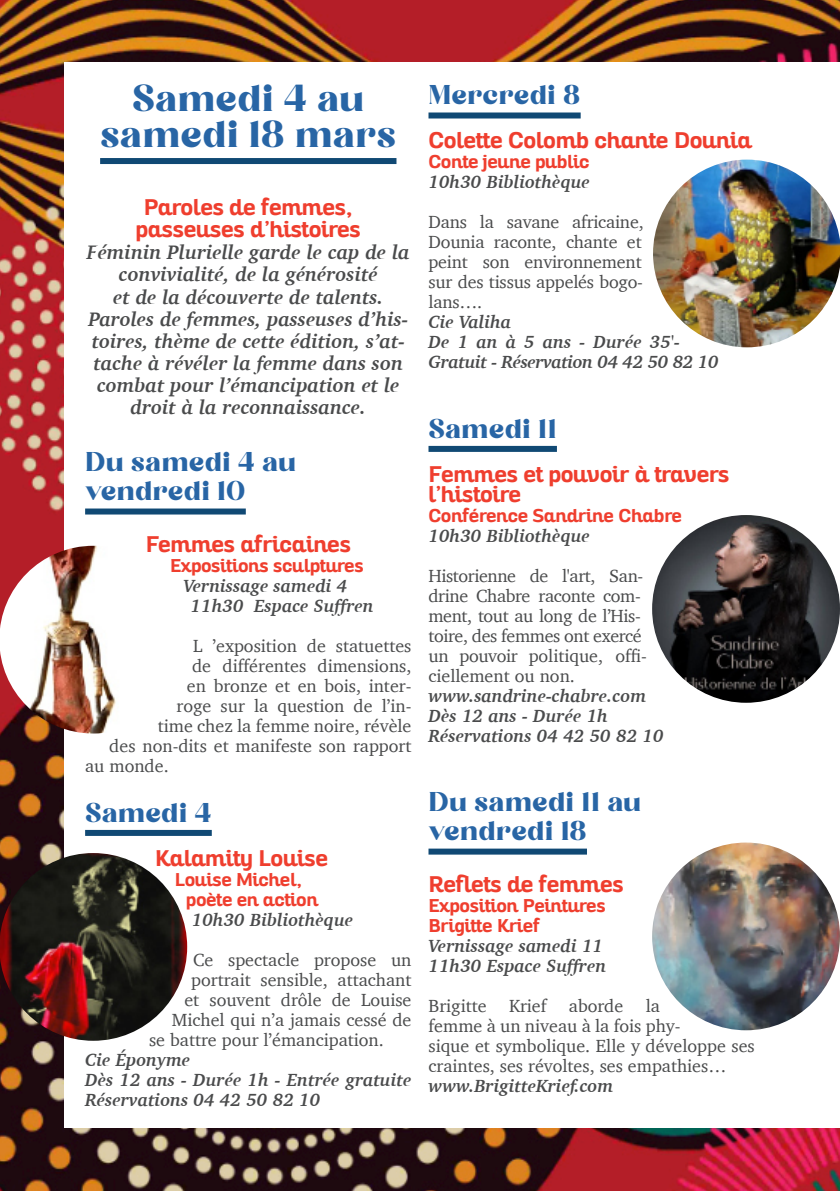
<style>
.page{position:relative;width:840px;height:1191px;background:#fff}
.page>*{position:absolute;margin:0;border:0;box-sizing:border-box;transform-origin:0 0}
.t1{font:36px/36px "Begika";color:#2865a5;text-align:center}
.t2{font:26px/29.2px "Begika";color:#2865a5}
.t3{font:700 22px/22px "Altair";color:#ef3e2e;text-align:center}
.t4{font:italic 700 20px/22px "Charter";color:#4a4b4c;text-align:center}
.t5{font:18px/20px "Charter";color:#4a4b4c;text-align:justify}
.t6{font:italic 700 18px/20px "Charter";color:#4a4b4c}
.t7{font:18px/20px "Charter";letter-spacing:-.02em;color:#4a4b4c}
.t8{font:700 18px/20px "Altair";color:#ef3e2e}
.t9{font:italic 700 18px/20px "Charter";letter-spacing:-.025em;color:#4a4b4c}
</style>
<div class="page">
<img style="left:0;top:0;width:839px;height:1191px">
<div style="left:64px;top:62px;width:775px;height:1065px;background:#fff"></div>
<div style="left:100px;top:158px;width:296px;height:6px;background:#104974"></div>
<div style="left:85px;top:508px;width:161px;height:6px;background:#104974"></div>
<div style="left:85px;top:830px;width:127px;height:6px;background:#104974"></div>
<div style="left:428px;top:112px;width:152px;height:6px;background:#104974"></div>
<div style="left:428px;top:446px;width:128px;height:6px;background:#104974"></div>
<div style="left:428px;top:848px;width:158px;height:6px;background:#104974"></div>
<img style="left:0;top:853px;width:187px;height:187px;border-radius:50%">
<img style="left:0;top:546px;width:116px;height:187px">
<img style="left:652px;top:160px;width:187px;height:187px;border-radius:50%">
<img style="left:651px;top:515px;width:188px;height:188px;border-radius:50%">
<img style="left:651px;top:842px;width:188px;height:188px;border-radius:50%">
<h1 class="t1" style="left:100px;top:84px;width:298px">Samedi 4 au samedi 18 mars</h1>
<p class="t3" style="left:136px;top:199px;width:226px">Paroles de femmes, passeuses d’histoires</p>
<p class="t4" style="left:87px;top:241px;width:324px">Féminin Plurielle garde le cap de la convivialité, de la générosité<br>et de la découverte de talents.<br>Paroles de femmes, passeuses d’his&shy;toires, thème de cette édition, s’at&shy;tache à révéler la femme dans son combat pour l’émancipation et le droit à la reconnaissance.</p>
<h2 class="t2" style="left:85px;top:449px;width:213px">Du samedi 4 au vendredi 10</h2>
<p class="t3" style="left:146px;top:535px;width:207px">Femmes africaines</p>
<p class="t8" style="left:170px;top:557px;width:195px">Expositions sculptures</p>
<p class="t6" style="left:190px;top:575px;width:184px;text-indent:-7px">Vernissage samedi 4<br>11h30 Espace Suffren</p>
<p class="t5" style="left:193px;top:635px;width:220px">L ’exposition de statuettes</p>
<p class="t5" style="left:192px;top:655px;width:221px">de différentes dimensions,</p>
<p class="t5" style="left:187px;top:675px;width:226px">en bronze et en bois, inter-</p>
<p class="t5" style="left:176px;top:695px;width:236px">roge sur la question de l’in-</p>
<p class="t5" style="left:158px;top:715px;width:255px">time chez la femme noire, révèle</p>
<p class="t5" style="left:109px;top:735px;width:303px">des non-dits et manifeste son rapport</p>
<p class="t5" style="left:85px;top:755px;width:85px">au monde.</p>
<h2 class="t2" style="left:85px;top:800px;width:128px">Samedi 4</h2>
<p class="t3" style="left:155px;top:848px;width:174px">Kalamity Louise</p>
<p class="t8" style="left:186px;top:870px;width:133px;text-indent:-11px">Louise Michel, poète en action</p>
<p class="t6" style="left:192px;top:909px;width:163px">10h30 Bibliothèque</p>
<p class="t5" style="left:193px;top:949px;width:220px">Ce spectacle propose un</p>
<p class="t5" style="left:191px;top:969px;width:222px">portrait sensible, attachant</p>
<p class="t5" style="left:184px;top:989px;width:228px">et souvent drôle de Louise</p>
<p class="t5" style="left:172px;top:1009px;width:241px">Michel qui n’a jamais cessé de</p>
<p class="t5" style="left:149px;top:1029px;width:236px">se battre pour l’émancipation.</p>
<p class="t6" style="left:85px;top:1049px;width:327px">Cie Éponyme<br>Dès 12 ans - Durée 1h - Entrée gratuite<br>Réservations 04 42 50 82 10</p>
<h2 class="t2" style="left:428px;top:83px;width:153px">Mercredi 8</h2>
<p class="t3" style="left:428px;top:131px;width:325px">Colette Colomb chante Dounia</p>
<p class="t8" style="left:428px;top:153px;width:162px">Conte jeune public</p>
<p class="t6" style="left:428px;top:171px;width:163px">10h30 Bibliothèque</p>
<p class="t5" style="left:428px;top:211px;width:216px">Dans la savane africaine, Dounia raconte, chante et peint son environnement sur des tissus appelés bogo&shy;lans….</p>
<p class="t9" style="left:428px;top:311px;width:291px">Cie Valiha<br>De 1 an à 5 ans - Durée 35'-<br>Gratuit - Réservation 04 42 50 82 10</p>
<h2 class="t2" style="left:428px;top:416px;width:130px">Samedi 11</h2>
<p class="t3" style="left:428px;top:465px;width:302px;line-height:20px;text-align:left">Femmes et pouvoir à travers l’histoire</p>
<p class="t8" style="left:428px;top:507px;width:255px">Conférence Sandrine Chabre</p>
<p class="t6" style="left:428px;top:525px;width:163px">10h30 Bibliothèque</p>
<p class="t7" style="left:428px;top:565px;width:220px">Historienne de l'art, San&shy;drine Chabre raconte com&shy;ment, tout au long de l’His&shy;toire, des femmes ont exercé un pouvoir politique, offi&shy;ciellement ou non.</p>
<p class="t6" style="left:428px;top:685px;width:236px">www.sandrine-chabre.com<br>Dès 12 ans - Durée 1h<br>Réservations 04 42 50 82 10</p>
<h2 class="t2" style="left:428px;top:789px;width:214px">Du samedi 11 au vendredi 18</h2>
<p class="t3" style="left:428px;top:875px;width:197px">Reflets de femmes</p>
<p class="t8" style="left:428px;top:897px;width:178px">Exposition Peintures<br>Brigitte Krief</p>
<p class="t6" style="left:428px;top:935px;width:179px">Vernissage samedi 11<br>11h30 Espace Suffren</p>
<p class="t5" style="left:428px;top:995px;width:327px;text-align:left">Brigitte Krief aborde la<br>femme à un niveau à la fois phy-<br>sique et symbolique. Elle y développe ses craintes, ses révoltes, ses empathies…</p>
<p class="t6" style="left:428px;top:1075px;width:186px">www.BrigitteKrief.com</p>
</div>
